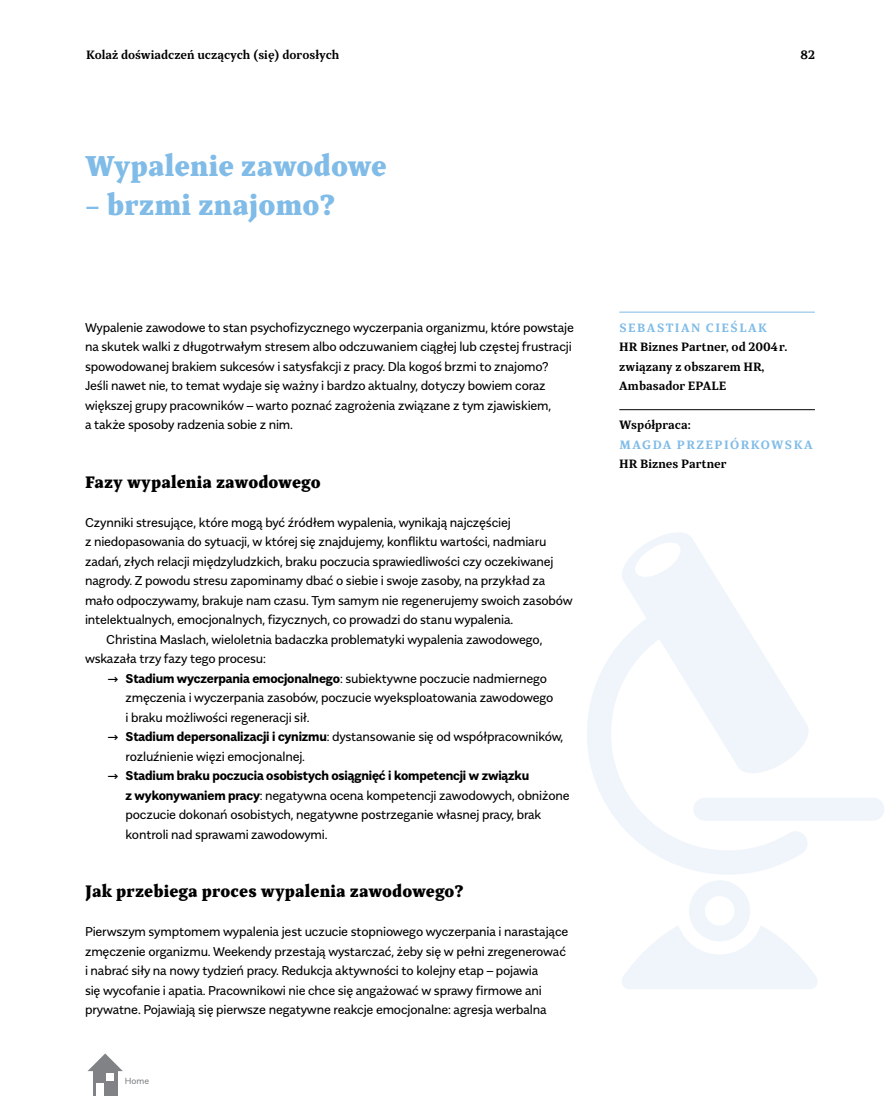
<style>
.page{position:relative;width:893px;height:1106px;background:#fff}
.page>*{position:absolute;margin:0;border:0;box-sizing:border-box;transform-origin:0 0}
.t1{font:900 28.5px "TT Bells";color:#80bce7}
.t2{font:900 16.5px "TT Bells";letter-spacing:.005em;color:#000}
.t3{font:12.75px/19.5px "Alergia Normal";letter-spacing:-.015em;color:#000}
.t4{font:700 12px/19.5px "TT Bells";color:#000}
.t5{font:700 12px "TT Bells";letter-spacing:.12em;color:#80bce7}
.t6{font:8.85px "Alergia Normal";color:#808285}
.s1{font-weight:700}
</style>
<div class="page">
<hr style="left:619px;top:312px;width:196px;height:1px;background:#80bce7">
<hr style="left:619px;top:409px;width:196px;height:1px;background:#000">
<svg style="left:587px;top:532px;width:225px;height:342px"></svg>
<div style="left:693px;top:797px;width:191px;height:23px;background:#eff5fb;border-radius:11px"></div>
<svg style="left:622px;top:880px;width:196px;height:109px"></svg>
<div style="left:93px;top:1071px;width:25px;height:25px;background:#808285"></div>
<svg style="left:88px;top:1053px;width:35px;height:18px"></svg>
<div style="left:106px;top:1073px;width:8px;height:7px;background:#fff"></div>
<div style="left:96px;top:1082px;width:8px;height:13px;background:#fff"></div>
<p class="t4" style="left:86px;top:45px;width:255px">Kolaż doświadczeń uczących (się) dorosłych</p>
<p class="t4" style="left:800px;top:45px;width:16px">82</p>
<h1 class="t1" style="left:85px;top:147px;width:303px">Wypalenie zawodowe</h1>
<h1 class="t1" style="left:85px;top:186px;width:252px">– brzmi znajomo?</h1>
<p class="t3" style="left:85px;top:316px;width:490px">Wypalenie zawodowe to stan psychofizycznego wyczerpania organizmu, które powstaje na skutek walki z długotrwałym stresem albo odczuwaniem ciągłej lub częstej frustracji spowodowanej brakiem sukcesów i satysfakcji z pracy. Dla kogoś brzmi to znajomo?<br>Jeśli nawet nie, to temat wydaje się ważny i bardzo aktualny, dotyczy bowiem coraz większej grupy pracowników – warto poznać zagrożenia związane z tym zjawiskiem,<br>a także sposoby radzenia sobie z nim.</p>
<p class="t2" style="left:85px;top:471px;width:237px">Fazy wypalenia zawodowego</p>
<p class="t3" style="left:85px;top:511px;width:427px">Czynniki stresujące, które mogą być źródłem wypalenia, wynikają najczęściej</p>
<p class="t3" style="left:85px;top:531px;width:463px">z niedopasowania do sytuacji, w której się znajdujemy, konfliktu wartości, nadmiaru</p>
<p class="t3" style="left:85px;top:550px;width:470px">zadań, złych relacji międzyludzkich, braku poczucia sprawiedliwości czy oczekiwanej</p>
<p class="t3" style="left:85px;top:570px;width:462px">nagrody. Z powodu stresu zapominamy dbać o siebie i swoje zasoby, na przykład za</p>
<p class="t3" style="left:85px;top:589px;width:489px">mało odpoczywamy, brakuje nam czasu. Tym samym nie regenerujemy swoich zasobów</p>
<p class="t3" style="left:85px;top:609px;width:430px">intelektualnych, emocjonalnych, fizycznych, co prowadzi do stanu wypalenia.</p>
<p class="t3" style="left:106px;top:628px;width:438px">Christina Maslach, wieloletnia badaczka problematyki wypalenia zawodowego,</p>
<p class="t3" style="left:85px;top:648px;width:182px">wskazała trzy fazy tego procesu:</p>
<p class="t3" style="left:126px;top:667px;width:429px;text-indent:-18px">→ <span class="s1">Stadium wyczerpania emocjonalnego</span>: subiektywne poczucie nadmiernego zmęczenia i wyczerpania zasobów, poczucie wyeksploatowania zawodowego i braku możliwości regeneracji sił.</p>
<p class="t3" style="left:126px;top:726px;width:439px;text-indent:-18px">→ <span class="s1">Stadium depersonalizacji i cynizmu</span>: dystansowanie się od współpracowników, rozluźnienie więzi emocjonalnej.</p>
<p class="t3" style="left:126px;top:765px;width:446px;text-indent:-18px">→ <span class="s1">Stadium braku poczucia osobistych osiągnięć i kompetencji w związku<br>z wykonywaniem pracy</span>: negatywna ocena kompetencji zawodowych, obniżone poczucie dokonań osobistych, negatywne postrzeganie własnej pracy, brak kontroli nad sprawami zawodowymi.</p>
<p class="t2" style="left:85px;top:880px;width:380px">Jak przebiega proces wypalenia zawodowego?</p>
<p class="t3" style="left:85px;top:921px;width:485px">Pierwszym symptomem wypalenia jest uczucie stopniowego wyczerpania i narastające zmęczenie organizmu. Weekendy przestają wystarczać, żeby się w pełni zregenerować i nabrać siły na nowy tydzień pracy. Redukcja aktywności to kolejny etap – pojawia<br>się wycofanie i apatia. Pracownikowi nie chce się angażować w sprawy firmowe ani prywatne. Pojawiają się pierwsze negatywne reakcje emocjonalne: agresja werbalna</p>
<p class="t6" style="left:125px;top:1074px;width:26px">Home</p>
<p class="t5" style="left:620px;top:320px;width:149px">SEBASTIAN CIEŚLAK</p>
<p class="t4" style="left:619px;top:337px;width:170px">HR Biznes Partner, od 2004r. związany z obszarem HR,<br>Ambasador EPALE</p>
<p class="t4" style="left:619px;top:415px;width:73px">Współpraca:</p>
<p class="t5" style="left:620px;top:437px;width:195px">MAGDA PRZEPIÓRKOWSKA</p>
<p class="t4" style="left:619px;top:454px;width:109px">HR Biznes Partner</p>
</div>
